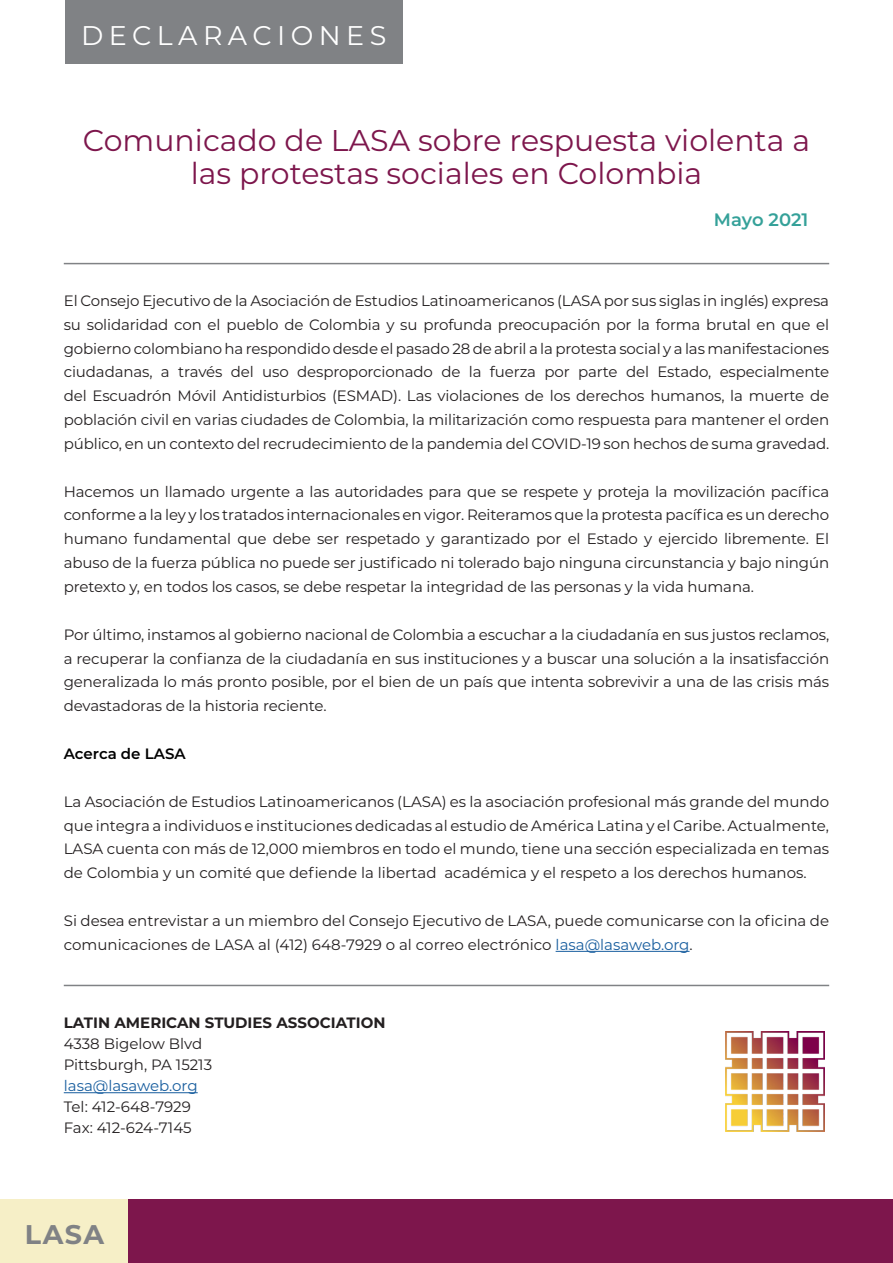
<style>
.page{position:relative;width:893px;height:1263px;background:#fff}
.page>*{position:absolute;margin:0;border:0;box-sizing:border-box;transform-origin:0 0}
.Titulares_guinda{font:30px/33px "Montserrat";color:#7d164c;text-align:center}
.t1{font:27px "Montserrat";letter-spacing:.2em;color:#fff}
.t2{font:700 27px "Montserrat";color:#808285}
.Titulares_guinda-2{font:600 18px "Montserrat";letter-spacing:-.005em;color:#35a199}
.Sub_tituares_turques{font:15px/23.9px "Montserrat";letter-spacing:-.005em;color:#231f20;text-align:justify}
.Cuerpo_de_texto{font:15px "Montserrat";color:#231f20}
.Cuerpo_de_texto_resa{font:700 15px "Montserrat";color:#231f20}
.Cuerpo_de_texto-2{font:15px "Montserrat";color:#175d9e}
.Sub_tituares_turques-2{font:600 15px "Montserrat";color:#000}
.s1{color:#175d9e}
</style>
<div class="page">
<div style="left:65px;top:0;width:338px;height:64px;background:#808285"></div>
<div style="left:0;top:1199px;width:129px;height:64px;background:#f6efc7"></div>
<div style="left:129px;top:1199px;width:764px;height:64px;background:#7d164c"></div>
<hr style="left:556px;top:951px;width:133px;height:1px;background:#175d9e">
<hr style="left:64px;top:263px;width:765px;height:1px;background:#808285">
<hr style="left:64px;top:1092px;width:134px;height:1px;background:#175d9e">
<hr style="left:64px;top:985px;width:765px;height:1px;background:#808285">
<img style="left:726px;top:1032px;width:99px;height:99px">
<h2 class="t1" style="left:81px;top:17px;width:307px">DECLARACIONES</h2>
<p class="Titulares_guinda" style="left:83px;top:123px;width:729px">Comunicado de LASA sobre respuesta violenta a las protestas sociales en Colombia</p>
<p class="Titulares_guinda-2" style="left:714px;top:207px;width:96px">Mayo 2021</p>
<p class="Sub_tituares_turques" style="left:64px;top:288px;width:767px">El Consejo Ejecutivo de la Asociación de Estudios Latinoamericanos (LASA por sus siglas in inglés) expresa su solidaridad con el pueblo de Colombia y su profunda preocupación por la forma brutal en que el gobierno colombiano ha respondido desde el pasado 28 de abril a la protesta social y a las manifestaciones ciudadanas, a través del uso desproporcionado de la fuerza por parte del Estado, especialmente del Escuadrón Móvil Antidisturbios (ESMAD). Las violaciones de los derechos humanos, la muerte de población civil en varias ciudades de Colombia, la militarización como respuesta para mantener el orden público, en un contexto del recrudecimiento de la pandemia del COVID-19 son hechos de suma gravedad.</p>
<p class="Sub_tituares_turques" style="left:64px;top:479px;width:767px">Hacemos un llamado urgente a las autoridades para que se respete y proteja la movilización pacífica conforme a la ley y los tratados internacionales en vigor. Reiteramos que la protesta pacífica es un derecho humano fundamental que debe ser respetado y garantizado por el Estado y ejercido libremente. El abuso de la fuerza pública no puede ser justificado ni tolerado bajo ninguna circunstancia y bajo ningún pretexto y, en todos los casos, se debe respetar la integridad de las personas y la vida humana.</p>
<p class="Sub_tituares_turques" style="left:64px;top:622px;width:767px">Por último, instamos al gobierno nacional de Colombia a escuchar a la ciudadanía en sus justos reclamos, a recuperar la confianza de la ciudadanía en sus instituciones y a buscar una solución a la insatisfacción generalizada lo más pronto posible, por el bien de un país que intenta sobrevivir a una de las crisis más devastadoras de la historia reciente.</p>
<p class="Sub_tituares_turques-2" style="left:64px;top:743px;width:123px">Acerca de LASA</p>
<p class="Sub_tituares_turques" style="left:64px;top:789px;width:767px">La Asociación de Estudios Latinoamericanos (LASA) es la asociación profesional más grande del mundo que integra a individuos e instituciones dedicadas al estudio de América Latina y el Caribe. Actualmente, LASA cuenta con más de 12,000 miembros en todo el mundo, tiene una sección especializada en temas de Colombia y un comité que defiende la libertad académica y el respeto a los derechos humanos.</p>
<p class="Sub_tituares_turques" style="left:64px;top:908px;width:767px">Si desea entrevistar a un miembro del Consejo Ejecutivo de LASA, puede comunicarse con la oficina de comunicaciones de LASA al (412) 648-7929 o al correo electrónico <span class="s1">lasa@lasaweb.org</span>.</p>
<p class="Cuerpo_de_texto_resa" style="left:64px;top:1012px;width:323px">LATIN AMERICAN STUDIES ASSOCIATION</p>
<p class="Cuerpo_de_texto" style="left:64px;top:1033px;width:140px">4338 Bigelow Blvd</p>
<p class="Cuerpo_de_texto" style="left:64px;top:1054px;width:150px">Pittsburgh, PA 15213</p>
<p class="Cuerpo_de_texto-2" style="left:64px;top:1075px;width:135px">lasa@lasaweb.org</p>
<p class="Cuerpo_de_texto" style="left:64px;top:1096px;width:129px">Tel: 412-648-7929</p>
<p class="Cuerpo_de_texto" style="left:64px;top:1117px;width:129px">Fax: 412-624-7145</p>
<h2 class="t2" style="left:25px;top:1215px;width:81px">LASA</h2>
</div>
